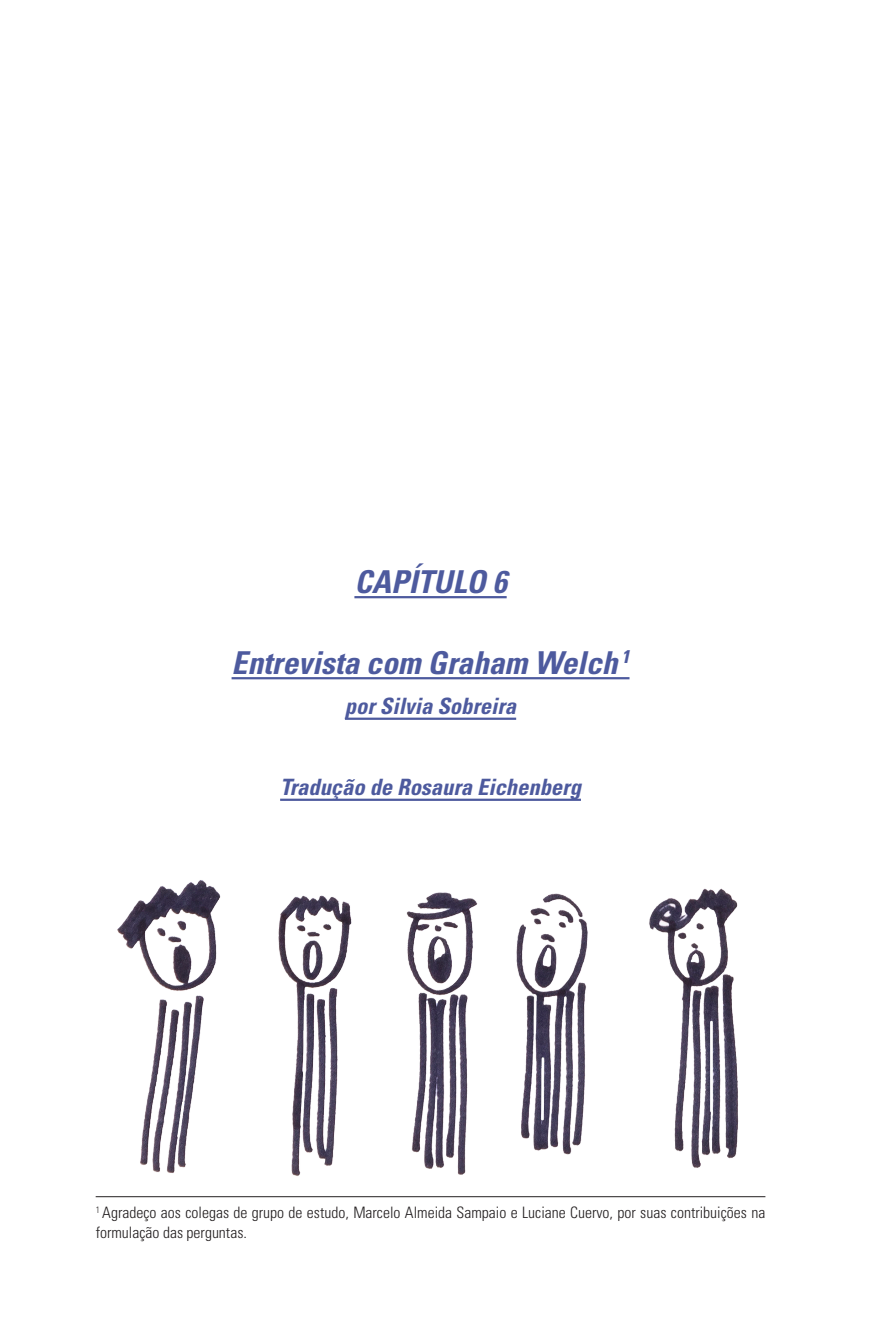
<style>
.page{position:relative;width:893px;height:1340px;background:#fff}
.page>*{position:absolute;margin:0;border:0;box-sizing:border-box;transform-origin:0 0}
.Título{font:italic 700 condensed 31.5px "Univers LT Std";color:#4d5a9e}
.Título-2{font:italic 700 condensed 22.5px "Univers LT Std";color:#4d5a9e}
.Rodapé{font:300 condensed 15.75px/20.2px "Univers LT Std";color:#231f20}
</style>
<div class="page">
<hr style="left:354px;top:596px;width:153px;height:2px;background:#4d5a9e">
<hr style="left:232px;top:677px;width:397px;height:2px;background:#4d5a9e">
<hr style="left:345px;top:717px;width:171px;height:3px;background:#4d5a9e">
<hr style="left:280px;top:798px;width:301px;height:3px;background:#4d5a9e">
<hr style="left:96px;top:1196px;width:669px;height:1px;background:#231f20">
<img style="left:117px;top:880px;width:622px;height:296px">
<p class="Título" style="left:354px;top:562px;width:154px">CAPÍTULO 6</p>
<p class="Título" style="left:232px;top:643px;width:399px">Entrevista com Graham Welch <sup>1</sup></p>
<p class="Título-2" style="left:345px;top:692px;width:173px">por Silvia Sobreira</p>
<p class="Título-2" style="left:280px;top:773px;width:302px">Tradução de Rosaura Eichenberg</p>
<p class="Rodapé" style="left:96px;top:1202px;width:671px"><sup>1</sup> Agradeço aos colegas de grupo de estudo, Marcelo Almeida Sampaio e Luciane Cuervo, por suas contribuições na formulação das perguntas.</p>
</div>
